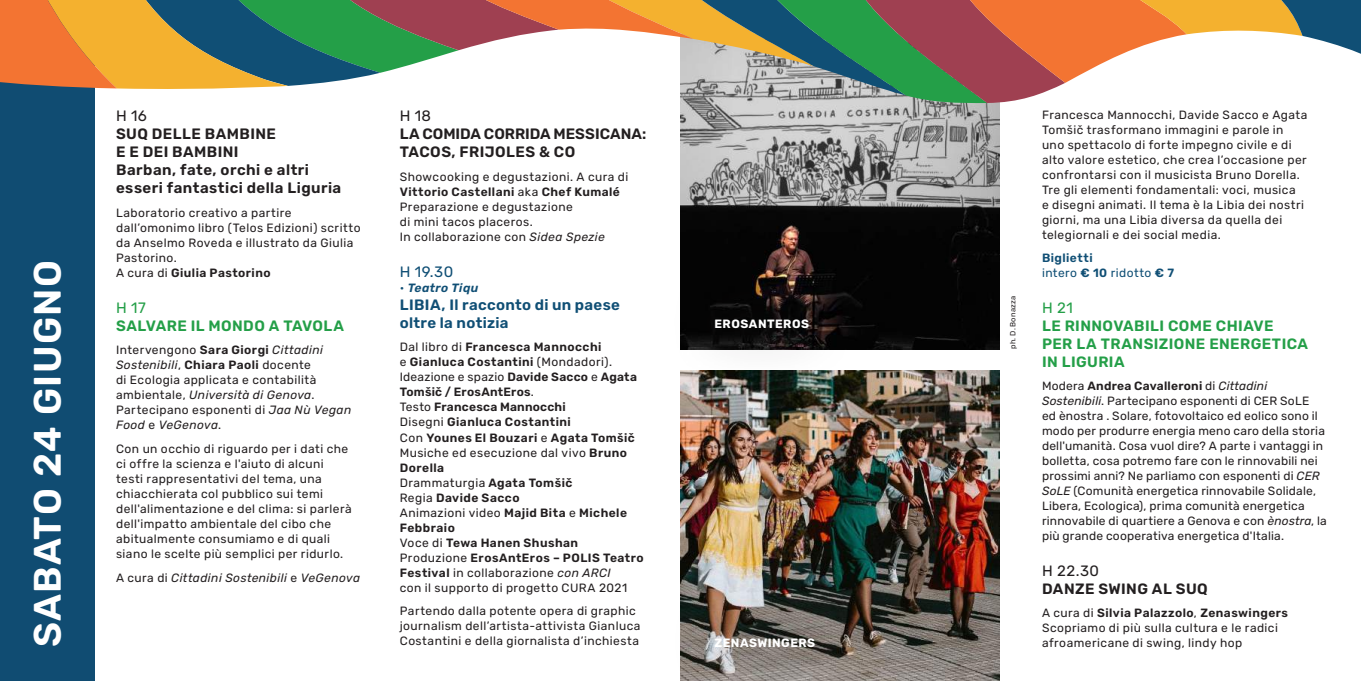
<style>
.page{position:relative;width:1361px;height:681px;background:#fff}
.page>*{position:absolute;margin:0;border:0;box-sizing:border-box;transform-origin:0 0}
.t1{font:600 38.25px "Rubik";letter-spacing:.035em;color:#fff}
.t2{font:600 15px/18px "Rubik";letter-spacing:.03em;color:#231f20}
.t3{font:600 15px/18px "Rubik";letter-spacing:.025em;color:#249f48}
.t4{font:600 15px/18px "Rubik";letter-spacing:.005em;color:#231f20}
.t5{font:600 15px/18px "Rubik";letter-spacing:.02em;color:#104f75}
.t6{font:15px "Rubik";letter-spacing:.03em;color:#231f20}
.t7{font:15px "Rubik";color:#249f48}
.t8{font:15px "Rubik";color:#104f75}
.t9{font:12px/15px "Rubik";letter-spacing:.035em;color:#231f20}
.t10{font:12px/15px "Rubik";letter-spacing:.015em;color:#231f20}
.t11{font:600 12px/15px "Rubik";letter-spacing:.04em;color:#231f20}
.t12{font:italic 12px "Rubik";letter-spacing:.035em;color:#231f20}
.t13{font:600 12px/15px "Rubik";letter-spacing:.04em;color:#104f75}
.t14{font:700 12px "Rubik";letter-spacing:.04em;color:#fff}
.t15{font:italic 600 12px "Rubik";letter-spacing:.03em;color:#104f75}
.t16{font:7.5px "Rubik";letter-spacing:.025em;color:#231f20}
.s1{font-weight:600}
.s2{font-style:italic}
.s3{font-style:normal}
.s4{font-weight:400;font-style:normal}
.s5{font-weight:400}
.s6{font-weight:400;font-style:italic}
</style>
<div class="page">
<div style="left:0;top:0;width:95px;height:680px;background:#104c72"></div>
<img style="left:680px;top:370px;width:319px;height:310px">
<img style="left:681px;top:129px;width:318px;height:220px">
<svg style="left:680px;top:591px;width:176px;height:89px;background:#6f6963"></svg>
<svg style="left:680px;top:272px;width:169px;height:102px;fill:#0b090a"></svg>
<svg style="left:0;top:0;width:1361px;height:129px"></svg>
<h1 class="t1" style="left:26px;top:646px;width:388px;rotate:-90deg">SABATO 24 GIUGNO</h1>
<p class="t6" style="left:116px;top:107px;width:32px">H 16</p>
<p class="t2" style="left:116px;top:125px;width:227px">SUQ DELLE BAMBINE<br>E E DEI BAMBINI<br>Barban, fate, orchi e altri esseri fantastici della Liguria</p>
<p class="t9" style="left:116px;top:205px;width:246px">Laboratorio creativo a partire dall’omonimo libro (Telos Edizioni) scritto da Anselmo Roveda e illustrato da Giulia<br>Pastorino.<br>A cura di <span class="s1">Giulia Pastorino</span></p>
<p class="t7" style="left:116px;top:299px;width:31px">H 17</p>
<p class="t3" style="left:116px;top:317px;width:229px">SALVARE IL MONDO A TAVOLA</p>
<p class="t9" style="left:116px;top:343px;width:237px">Intervengono <span class="s1">Sara Giorgi</span> <span class="s2">Cittadini Sostenibili</span>, <span class="s1">Chiara Paoli</span> docente<br>di Ecologia applicata e contabilità ambientale, <span class="s2">Università di Genova</span>.<br>Partecipano esponenti di <span class="s2">Jaa Nù Vegan Food</span> e <span class="s2">VeGenova</span>.</p>
<p class="t9" style="left:116px;top:441px;width:237px">Con un occhio di riguardo per i dati che ci offre la scienza e l'aiuto di alcuni testi rappresentativi del tema, una chiacchierata col pubblico sui temi dell'alimentazione e del clima: si parlerà dell'impatto ambientale del cibo che abitualmente consumiamo e di quali siano le scelte più semplici per ridurlo.</p>
<p class="t12" style="left:116px;top:570px;width:245px"><span class="s3">A cura di</span> Cittadini Sostenibili <span class="s3">e</span> VeGenova</p>
<p class="t6" style="left:400px;top:107px;width:33px">H 18</p>
<p class="t4" style="left:400px;top:125px;width:248px">LA COMIDA CORRIDA MESSICANA:<br>TACOS, FRIJOLES &amp; CO</p>
<p class="t9" style="left:400px;top:169px;width:230px">Showcooking e degustazioni. A cura di<br><span class="s1">Vittorio Castellani</span> aka <span class="s1">Chef Kumalé<br></span>Preparazione e degustazione<br>di mini tacos placeros.<br>In collaborazione con <span class="s2">Sidea Spezie</span></p>
<p class="t8" style="left:400px;top:263px;width:55px">H 19.30</p>
<p class="t15" style="left:400px;top:281px;width:80px"><span class="s4">•</span> Teatro Tiqu</p>
<p class="t5" style="left:400px;top:296px;width:222px">LIBIA, Il racconto di un paese oltre la notizia</p>
<p class="t11" style="left:400px;top:340px;width:245px"><span class="s5">Dal libro di</span> Francesca Mannocchi<br><span class="s5">e</span> Gianluca Costantini <span class="s5">(Mondadori).<br>Ideazione e spazio</span> Davide Sacco <span class="s5">e</span> Agata<br>Tomšič / ErosAntEros<span class="s5">.<br>Testo</span> Francesca Mannocchi<br><span class="s5">Disegni</span> Gianluca Costantini<br><span class="s5">Con</span> Younes El Bouzari <span class="s5">e</span> Agata Tomšič<br><span class="s5">Musiche ed esecuzione dal vivo</span> Bruno<br>Dorella<br><span class="s5">Drammaturgia</span> Agata Tomšič<br><span class="s5">Regia</span> Davide Sacco<br><span class="s5">Animazioni video</span> Majid Bita <span class="s5">e</span> Michele<br>Febbraio<br><span class="s5">Voce di</span> Tewa Hanen Shushan<br><span class="s5">Produzione</span> ErosAntEros – POLIS Teatro<br>Festival <span class="s5">in collaborazione</span> <span class="s6">con ARCI<br></span><span class="s5">con il supporto di progetto CURA 2021</span></p>
<p class="t9" style="left:400px;top:603px;width:242px">Partendo dalla potente opera di graphic journalism dell’artista-attivista Gianluca<br>Costantini e della giornalista d’inchiesta</p>
<p class="t14" style="left:714px;top:317px;width:96px">EROSANTEROS</p>
<p class="t16" style="left:1008px;top:349px;width:55px;rotate:-90deg">ph. D. Bonazza</p>
<p class="t9" style="left:1042px;top:108px;width:267px">Francesca Mannocchi, Davide Sacco e Agata Tomšič trasformano immagini e parole in uno spettacolo di forte impegno civile e di alto valore estetico, che crea l’occasione per confrontarsi con il musicista Bruno Dorella.<br>Tre gli elementi fondamentali: voci, musica<br>e disegni animati. Il tema è la Libia dei nostri giorni, ma una Libia diversa da quella dei telegiornali e dei social media.</p>
<p class="t13" style="left:1042px;top:250px;width:134px">Biglietti<br><span class="s5">intero</span> € 10 <span class="s5">ridotto</span> € 7</p>
<p class="t7" style="left:1042px;top:299px;width:32px">H 21</p>
<p class="t3" style="left:1042px;top:317px;width:268px">LE RINNOVABILI COME CHIAVE<br>PER LA TRANSIZIONE ENERGETICA<br>IN LIGURIA</p>
<p class="t10" style="left:1042px;top:378px;width:286px">Modera <span class="s1">Andrea Cavalleroni</span> di <span class="s2">Cittadini Sostenibili</span>. Partecipano esponenti di CER SoLE<br>ed ènostra . Solare, fotovoltaico ed eolico sono il modo per produrre energia meno caro della storia dell'umanità. Cosa vuol dire? A parte i vantaggi in bolletta, cosa potremo fare con le rinnovabili nei prossimi anni? Ne parliamo con esponenti di <span class="s2">CER SoLE</span> (Comunità energetica rinnovabile Solidale, Libera, Ecologica), prima comunità energetica rinnovabile di quartiere a Genova e con <span class="s2">ènostra</span>, la più grande cooperativa energetica d'Italia.</p>
<p class="t6" style="left:1042px;top:562px;width:59px">H 22.30</p>
<p class="t2" style="left:1042px;top:579px;width:167px">DANZE SWING AL SUQ</p>
<p class="t9" style="left:1042px;top:605px;width:248px">A cura di <span class="s1">Silvia Palazzolo</span>, <span class="s1">Zenaswingers<br></span>Scopriamo di più sulla cultura e le radici</p>
<p class="t14" style="left:714px;top:635px;width:102px">ZENASWINGERS</p>
<p class="t9" style="left:1042px;top:635px;width:202px">afroamericane di swing, lindy hop</p>
</div>
